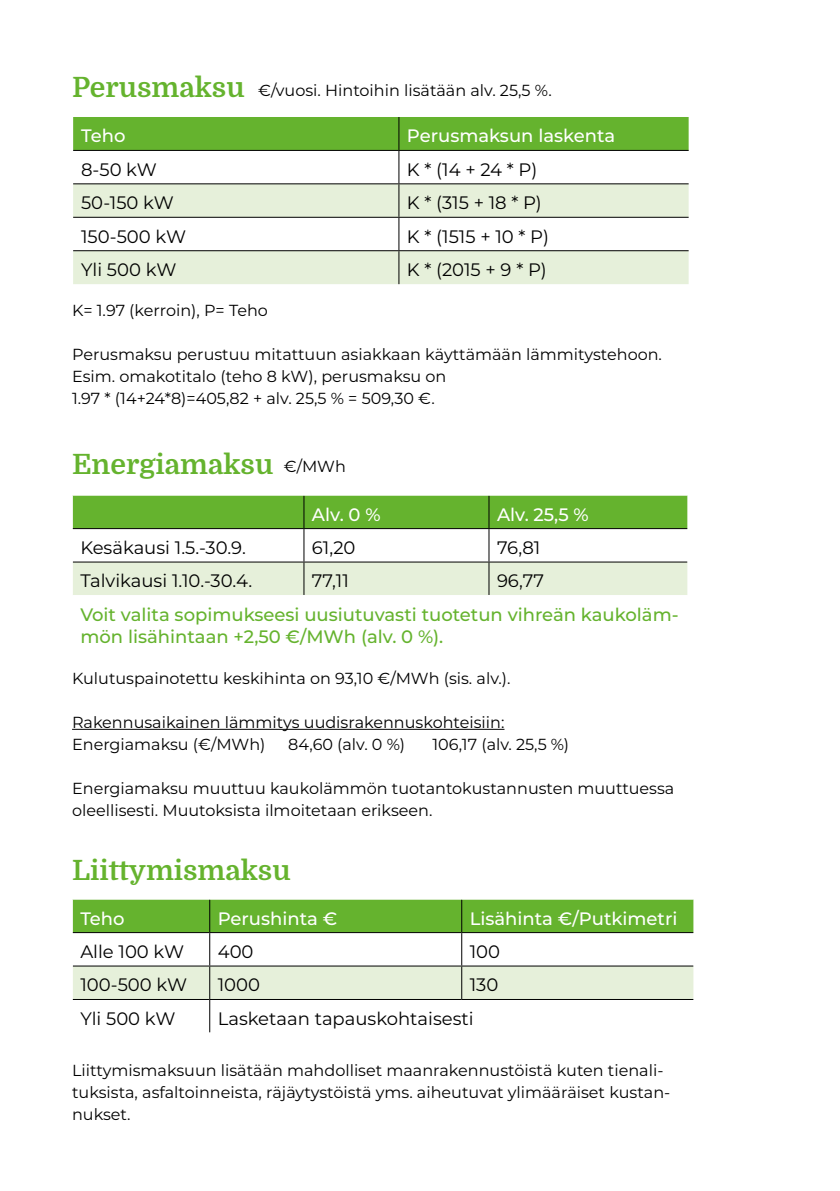
<style>
.page{position:relative;width:840px;height:1191px;background:#fff}
.page>*{position:absolute;margin:0;border:0;box-sizing:border-box;transform-origin:0 0}
.Otsikko{font:700 28px "Domine";color:#65b32e}
.Luettelo{font:18px "Montserrat";color:#000}
.Leipäteksti{font:500 18px/22px "Montserrat";color:#65b32e}
.Luettelo-2{font:500 18px "Montserrat";color:#fff}
.Leipäteksti-2{font:16px/22px "Montserrat";color:#000}
</style>
<div class="page">
<div style="left:74px;top:118px;width:614px;height:32px;background:#65b32e"></div>
<svg style="left:74px;top:184px;width:614px;height:100px;fill:#e6f0da"></svg>
<hr style="left:398px;top:250px;width:290px;height:1px;background:#000">
<hr style="left:398px;top:117px;width:1px;height:33px;background:#000">
<hr style="left:398px;top:151px;width:1px;height:32px;background:#000">
<hr style="left:398px;top:184px;width:1px;height:33px;background:#000">
<hr style="left:398px;top:218px;width:1px;height:32px;background:#000">
<hr style="left:73px;top:250px;width:325px;height:1px;background:#000">
<hr style="left:398px;top:251px;width:1px;height:33px;background:#000">
<hr style="left:73px;top:217px;width:325px;height:1px;background:#000">
<hr style="left:398px;top:217px;width:290px;height:1px;background:#000">
<hr style="left:73px;top:150px;width:325px;height:1px;background:#000">
<hr style="left:398px;top:150px;width:290px;height:1px;background:#000">
<hr style="left:73px;top:183px;width:325px;height:1px;background:#000">
<hr style="left:398px;top:183px;width:290px;height:1px;background:#000">
<div style="left:71px;top:115px;width:624px;height:180px;border:2px solid #fff"></div>
<div style="left:73px;top:496px;width:614px;height:32px;background:#65b32e"></div>
<div style="left:73px;top:562px;width:614px;height:33px;background:#e6f0da"></div>
<hr style="left:488px;top:528px;width:199px;height:1px;background:#000">
<hr style="left:488px;top:561px;width:199px;height:1px;background:#000">
<hr style="left:303px;top:495px;width:1px;height:33px;background:#000">
<hr style="left:488px;top:495px;width:1px;height:33px;background:#000">
<hr style="left:72px;top:528px;width:232px;height:1px;background:#000">
<hr style="left:304px;top:528px;width:184px;height:1px;background:#000">
<hr style="left:303px;top:529px;width:1px;height:32px;background:#000">
<hr style="left:488px;top:529px;width:1px;height:32px;background:#000">
<hr style="left:72px;top:561px;width:232px;height:1px;background:#000">
<hr style="left:304px;top:561px;width:184px;height:1px;background:#000">
<hr style="left:303px;top:562px;width:1px;height:33px;background:#000">
<hr style="left:488px;top:562px;width:1px;height:33px;background:#000">
<hr style="left:72px;top:495px;width:232px;height:1px;background:#fff">
<hr style="left:488px;top:495px;width:199px;height:1px;background:#fff">
<hr style="left:72px;top:528px;width:1px;height:34px;background:#fff">
<hr style="left:72px;top:729px;width:432px;height:1px;background:#000">
<div style="left:73px;top:899px;width:620px;height:33px;background:#65b32e"></div>
<div style="left:73px;top:966px;width:620px;height:33px;background:#e6f0da"></div>
<hr style="left:461px;top:932px;width:232px;height:1px;background:#000">
<hr style="left:461px;top:965px;width:232px;height:1px;background:#000">
<hr style="left:461px;top:999px;width:232px;height:1px;background:#000">
<hr style="left:209px;top:899px;width:1px;height:33px;background:#000">
<hr style="left:461px;top:899px;width:1px;height:33px;background:#000">
<hr style="left:72px;top:932px;width:138px;height:1px;background:#000">
<hr style="left:210px;top:932px;width:251px;height:1px;background:#000">
<hr style="left:209px;top:933px;width:1px;height:32px;background:#000">
<hr style="left:461px;top:933px;width:1px;height:32px;background:#000">
<hr style="left:72px;top:965px;width:138px;height:1px;background:#000">
<hr style="left:210px;top:965px;width:251px;height:1px;background:#000">
<hr style="left:209px;top:966px;width:1px;height:33px;background:#000">
<hr style="left:461px;top:966px;width:1px;height:33px;background:#000">
<hr style="left:72px;top:999px;width:138px;height:1px;background:#000">
<hr style="left:210px;top:999px;width:251px;height:1px;background:#000">
<hr style="left:209px;top:1000px;width:1px;height:32px;background:#000">
<hr style="left:72px;top:932px;width:1px;height:34px;background:#fff">
<hr style="left:72px;top:999px;width:1px;height:33px;background:#fff">
<p class="Otsikko" style="left:72px;top:72px;width:174px">Perusmaksu</p>
<p class="Leipäteksti-2" style="left:258px;top:78px;width:295px">€/vuosi. Hintoihin lisätään alv. 25,5 %.</p>
<p class="Luettelo-2" style="left:81px;top:123px;width:46px">Teho</p>
<p class="Luettelo-2" style="left:406px;top:123px;width:210px">Perusmaksun laskenta</p>
<p class="Luettelo" style="left:81px;top:157px;width:77px">8-50 kW</p>
<p class="Luettelo" style="left:406px;top:157px;width:132px">K * (14 + 24 * P)</p>
<p class="Luettelo" style="left:81px;top:190px;width:94px">50-150 kW</p>
<p class="Luettelo" style="left:406px;top:190px;width:136px">K * (315 + 18 * P)</p>
<p class="Luettelo" style="left:81px;top:224px;width:106px">150-500 kW</p>
<p class="Luettelo" style="left:406px;top:224px;width:143px">K * (1515 + 10 * P)</p>
<p class="Luettelo" style="left:81px;top:257px;width:97px">Yli 500 kW</p>
<p class="Luettelo" style="left:406px;top:257px;width:141px">K * (2015 + 9 * P)</p>
<p class="Leipäteksti-2" style="left:72px;top:299px;width:197px">K= 1.97 (kerroin), P= Teho</p>
<p class="Leipäteksti-2" style="left:72px;top:343px;width:591px">Perusmaksu perustuu mitattuun asiakkaan käyttämään lämmitystehoon.</p>
<p class="Leipäteksti-2" style="left:72px;top:365px;width:375px">Esim. omakotitalo (teho 8 kW), perusmaksu on</p>
<p class="Leipäteksti-2" style="left:72px;top:387px;width:364px">1.97 * (14+24*8)=405,82 + alv. 25,5 % = 509,30 €.</p>
<p class="Otsikko" style="left:72px;top:448px;width:202px">Energiamaksu</p>
<p class="Leipäteksti-2" style="left:284px;top:454px;width:63px">€/MWh</p>
<p class="Luettelo-2" style="left:312px;top:501px;width:70px">Alv. 0 %</p>
<p class="Luettelo-2" style="left:496px;top:501px;width:93px">Alv. 25,5 %</p>
<p class="Luettelo" style="left:80px;top:535px;width:167px">Kesäkausi 1.5.-30.9.</p>
<p class="Luettelo" style="left:312px;top:535px;width:45px">61,20</p>
<p class="Luettelo" style="left:496px;top:535px;width:45px">76,81</p>
<p class="Luettelo" style="left:80px;top:569px;width:173px">Talvikausi 1.10.-30.4.</p>
<p class="Luettelo" style="left:312px;top:569px;width:38px">77,11</p>
<p class="Luettelo" style="left:496px;top:569px;width:48px">96,77</p>
<p class="Leipäteksti" style="left:80px;top:603px;width:599px">Voit valita sopimukseesi uusiutuvasti tuotetun vihreän kaukoläm&shy;mön lisähintaan +2,50 €/MWh (alv. 0 %).</p>
<p class="Leipäteksti-2" style="left:72px;top:666px;width:439px">Kulutuspainotettu keskihinta on 93,10 €/MWh (sis. alv.).</p>
<p class="Leipäteksti-2" style="left:72px;top:710px;width:433px">Rakennusaikainen lämmitys uudisrakennuskohteisiin:</p>
<p class="Leipäteksti-2" style="left:72px;top:732px;width:195px">Energiamaksu (€/MWh)</p>
<p class="Leipäteksti-2" style="left:288px;top:732px;width:118px">84,60 (alv. 0 %)</p>
<p class="Leipäteksti-2" style="left:432px;top:732px;width:138px">106,17 (alv. 25,5 %)</p>
<p class="Leipäteksti-2" style="left:72px;top:776px;width:603px">Energiamaksu muuttuu kaukolämmön tuotantokustannusten muuttuessa oleellisesti. Muutoksista ilmoitetaan erikseen.</p>
<p class="Otsikko" style="left:72px;top:855px;width:220px">Liittymismaksu</p>
<p class="Luettelo-2" style="left:80px;top:905px;width:46px">Teho</p>
<p class="Luettelo-2" style="left:218px;top:905px;width:121px">Perushinta €</p>
<p class="Luettelo-2" style="left:469px;top:905px;width:209px">Lisähinta €/Putkimetri</p>
<p class="Luettelo" style="left:80px;top:939px;width:105px">Alle 100 kW</p>
<p class="Luettelo" style="left:218px;top:939px;width:37px">400</p>
<p class="Luettelo" style="left:469px;top:939px;width:32px">100</p>
<p class="Luettelo" style="left:80px;top:972px;width:108px">100-500 kW</p>
<p class="Luettelo" style="left:218px;top:972px;width:44px">1000</p>
<p class="Luettelo" style="left:469px;top:972px;width:30px">130</p>
<p class="Luettelo" style="left:80px;top:1006px;width:97px">Yli 500 kW</p>
<p class="Luettelo" style="left:218px;top:1006px;width:257px">Lasketaan tapauskohtaisesti</p>
<p class="Leipäteksti-2" style="left:72px;top:1058px;width:599px">Liittymismaksuun lisätään mahdolliset maanrakennustöistä kuten tienali&shy;tuksista, asfaltoinneista, räjäytystöistä yms. aiheutuvat ylimääräiset kustan&shy;nukset.</p>
</div>
